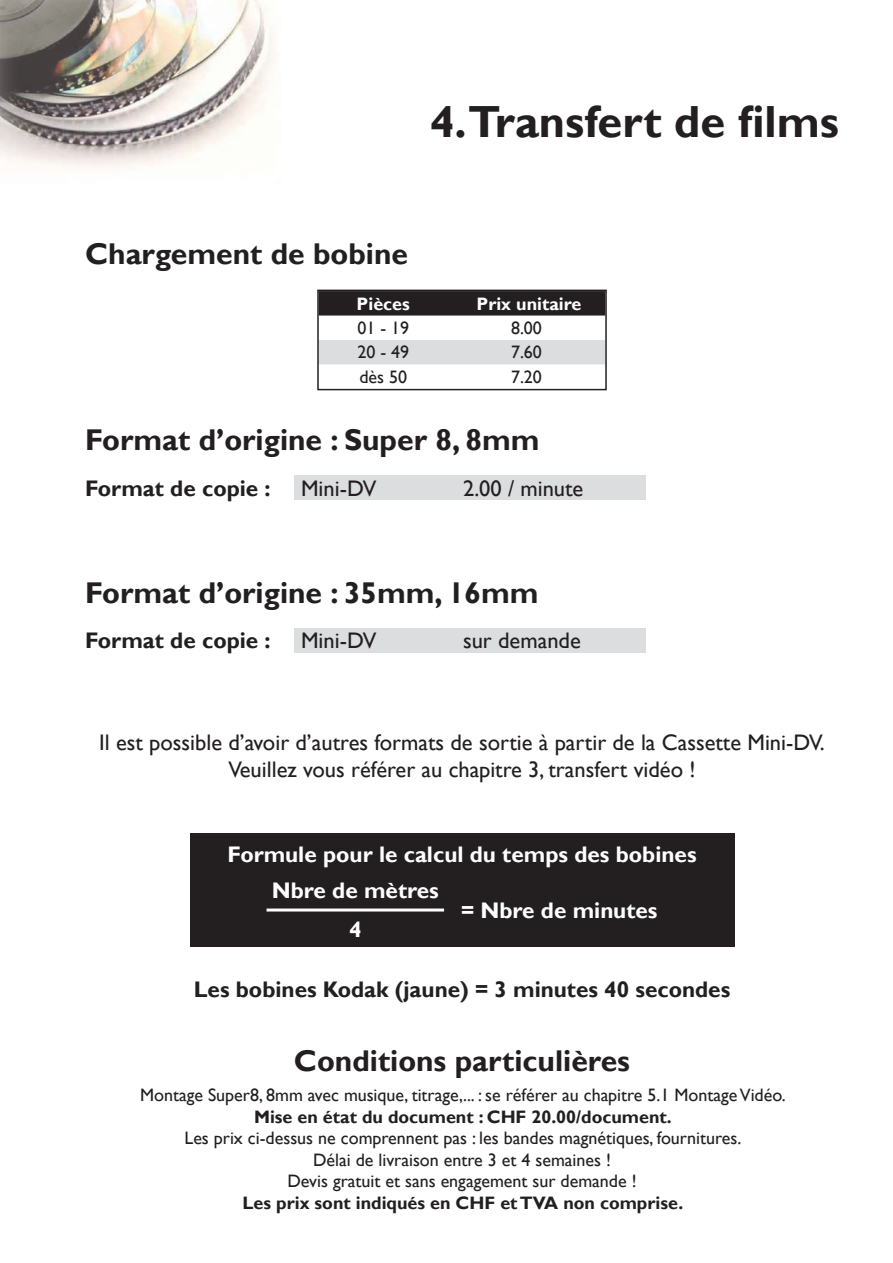
<style>
.page{position:relative;width:893px;height:1263px;background:#fff}
.page>*{position:absolute;margin:0;border:0;box-sizing:border-box;transform-origin:0 0}
.t1{font:700 45px "Gill Sans";color:#231f20}
.t2{font:700 30px "Gill Sans";color:#231f20}
.t3{font:22.5px/27px "Gill Sans";color:#231f20;text-align:center}
.t4{font:700 22.5px "Gill Sans";color:#231f20}
.t5{font:700 22.5px/39px "Gill Sans";color:#fff;text-align:center}
.t6{font:18px/21.6px "Gill Sans";color:#231f20;text-align:center}
.t7{font:700 18px "Gill Sans";color:#231f20}
.t8{font:700 18px "Gill Sans";color:#fff}
</style>
<div class="page">
<div style="left:190px;top:834px;width:544px;height:113px;background:#231f20"></div>
<div style="left:294px;top:629px;width:351px;height:24px;background:#dcdddf"></div>
<div style="left:294px;top:475px;width:351px;height:24px;background:#dcdddf"></div>
<div style="left:320px;top:293px;width:284px;height:22px;background:#231f20"></div>
<div style="left:320px;top:340px;width:284px;height:24px;background:#dcdddf"></div>
<div style="left:317px;top:290px;width:290px;height:100px;border:2px solid #231f20"></div>
<img style="left:0;top:0;width:275px;height:168px">
<hr style="left:267px;top:908px;width:177px;height:3px;background:#fff">
<h1 class="t1" style="left:430px;top:95px;width:411px">4.Transfert de films</h1>
<h2 class="t2" style="left:85px;top:236px;width:325px">Chargement de bobine</h2>
<p class="t8" style="left:357px;top:293px;width:55px">Pièces</p>
<p class="t8" style="left:477px;top:293px;width:106px">Prix unitaire</p>
<p class="t6" style="left:357px;top:317px;width:53px">01 - 19</p>
<p class="t6" style="left:511px;top:317px;width:32px">8.00</p>
<p class="t6" style="left:357px;top:342px;width:53px">20 - 49</p>
<p class="t6" style="left:511px;top:342px;width:32px">7.60</p>
<p class="t6" style="left:359px;top:366px;width:49px">dès 50</p>
<p class="t6" style="left:511px;top:366px;width:32px">7.20</p>
<h2 class="t2" style="left:85px;top:422px;width:456px">Format d’origine : Super 8, 8mm</h2>
<p class="t4" style="left:85px;top:474px;width:187px">Format de copie :</p>
<p class="t3" style="left:301px;top:475px;width:77px">Mini-DV</p>
<p class="t3" style="left:463px;top:475px;width:122px">2.00 / minute</p>
<h2 class="t2" style="left:85px;top:575px;width:455px">Format d’origine : 35mm, 16mm</h2>
<p class="t4" style="left:85px;top:627px;width:187px">Format de copie :</p>
<p class="t3" style="left:301px;top:627px;width:77px">Mini-DV</p>
<p class="t3" style="left:463px;top:627px;width:119px">sur demande</p>
<p class="t3" style="left:99px;top:729px;width:727px">Il est possible d’avoir d’autres formats de sortie à partir de la Cassette Mini-DV.<br>Veuillez vous référer au chapitre 3, transfert vidéo !</p>
<p class="t5" style="left:227px;top:835px;width:471px">Formule pour le calcul du temps des bobines</p>
<p class="t5" style="left:272px;top:872px;width:168px">Nbre de mètres<br>4</p>
<p class="t5" style="left:461px;top:891px;width:198px">= Nbre de minutes</p>
<p class="t4" style="left:194px;top:976px;width:538px">Les bobines Kodak (jaune) = 3 minutes 40 secondes</p>
<h2 class="t2" style="left:294px;top:1043px;width:338px">Conditions particulières</h2>
<p class="t6" style="left:140px;top:1084px;width:647px">Montage Super8, 8mm avec musique, titrage,... : se référer au chapitre 5.1 Montage Vidéo.</p>
<p class="t7" style="left:254px;top:1106px;width:419px">Mise en état du document : CHF 20.00/document.</p>
<p class="t6" style="left:185px;top:1128px;width:558px">Les prix ci-dessus ne comprennent pas : les bandes magnétiques, fournitures.<br>Délai de livraison entre 3 et 4 semaines !<br>Devis gratuit et sans engagement sur demande !</p>
<p class="t7" style="left:243px;top:1192px;width:442px">Les prix sont indiqués en CHF et TVA non comprise.</p>
</div>
